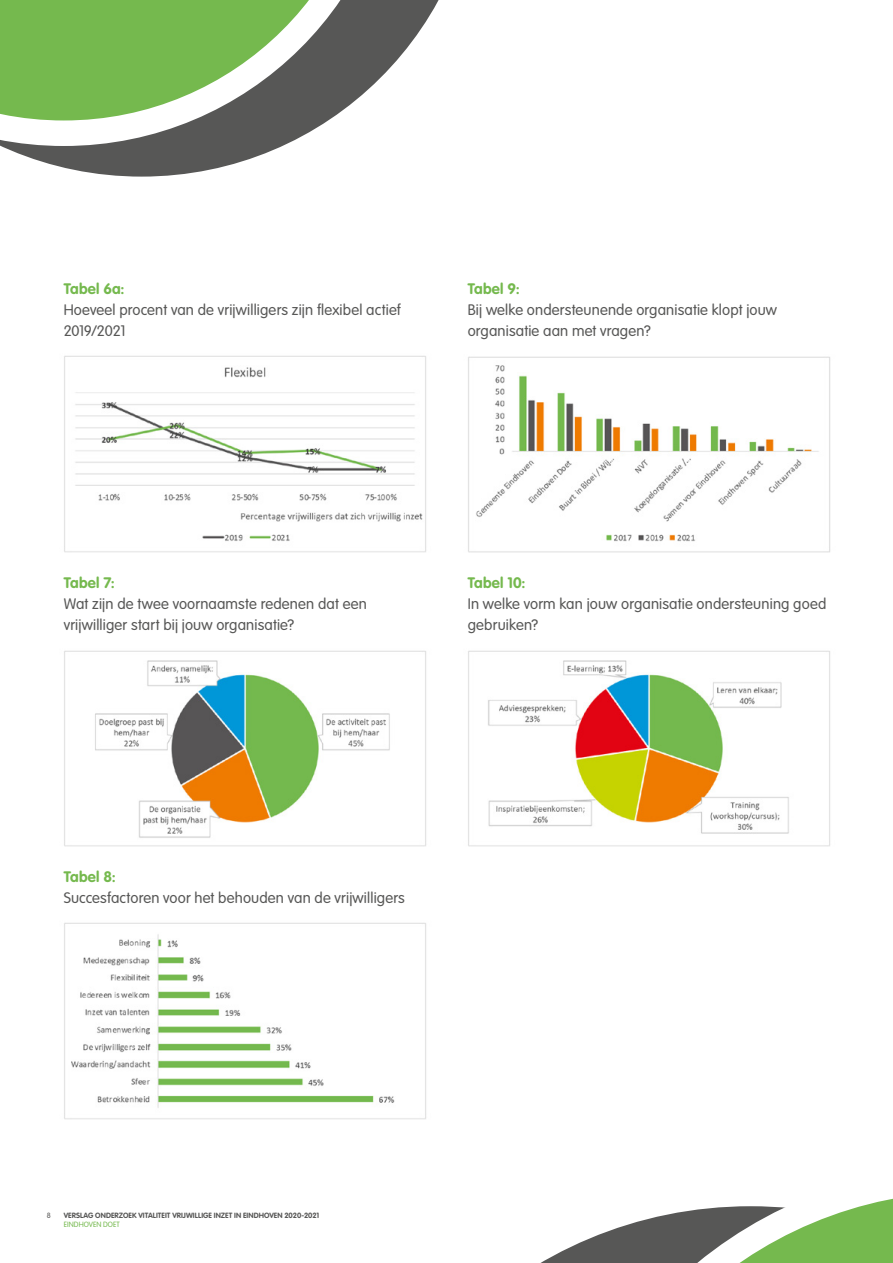
<style>
.page{position:relative;width:893px;height:1263px;background:#fff}
.page>*{position:absolute;margin:0;border:0;box-sizing:border-box;transform-origin:0 0}
.t1{font:300 15px/21px "VAG Rounded";letter-spacing:.01em;color:#575756}
.t2{font:700 15px "VAG Rounded";letter-spacing:.01em;color:#75b94e}
.t3{font:700 7.5px "VAG Rounded";letter-spacing:.005em;color:#575756}
.t4{font:300 7.5px "VAG Rounded";letter-spacing:.015em;color:#75b94e}
.t5{font:300 7.5px "VAG Rounded";color:#575756}
</style>
<div class="page">
<svg style="left:1px;top:0;width:438px;height:177px"></svg>
<svg style="left:0;top:0;width:398px;height:146px"></svg>
<img style="left:64px;top:356px;width:362px;height:197px">
<img style="left:64px;top:650px;width:362px;height:197px">
<img style="left:64px;top:923px;width:362px;height:197px">
<img style="left:468px;top:356px;width:362px;height:197px">
<img style="left:468px;top:650px;width:362px;height:197px">
<svg style="left:540px;top:1198px;width:353px;height:65px"></svg>
<p class="t2" style="left:64px;top:280px;width:62px">Tabel 6a:</p>
<p class="t1" style="left:64px;top:299px;width:339px">Hoeveel procent van de vrijwilligers zijn flexibel actief<br>2019/2021</p>
<p class="t2" style="left:468px;top:280px;width:53px">Tabel 9:</p>
<p class="t1" style="left:468px;top:299px;width:311px">Bij welke ondersteunende organisatie klopt jouw organisatie aan met vragen?</p>
<p class="t2" style="left:64px;top:574px;width:52px">Tabel 7:</p>
<p class="t1" style="left:64px;top:593px;width:305px">Wat zijn de twee voornaamste redenen dat een vrijwilliger start bij jouw organisatie?</p>
<p class="t2" style="left:468px;top:574px;width:59px">Tabel 10:</p>
<p class="t1" style="left:468px;top:593px;width:360px">In welke vorm kan jouw organisatie ondersteuning goed gebruiken?</p>
<p class="t2" style="left:64px;top:868px;width:54px">Tabel 8:</p>
<p class="t1" style="left:64px;top:887px;width:343px">Succesfactoren voor het behouden van de vrijwilligers</p>
<p class="t5" style="left:47px;top:1211px;width:6px">8</p>
<p class="t3" style="left:64px;top:1211px;width:257px">VERSLAG ONDERZOEK VITALITEIT VRIJWILLIGE INZET IN EINDHOVEN 2020-2021</p>
<p class="t4" style="left:64px;top:1220px;width:58px">EINDHOVEN DOET</p>
</div>
